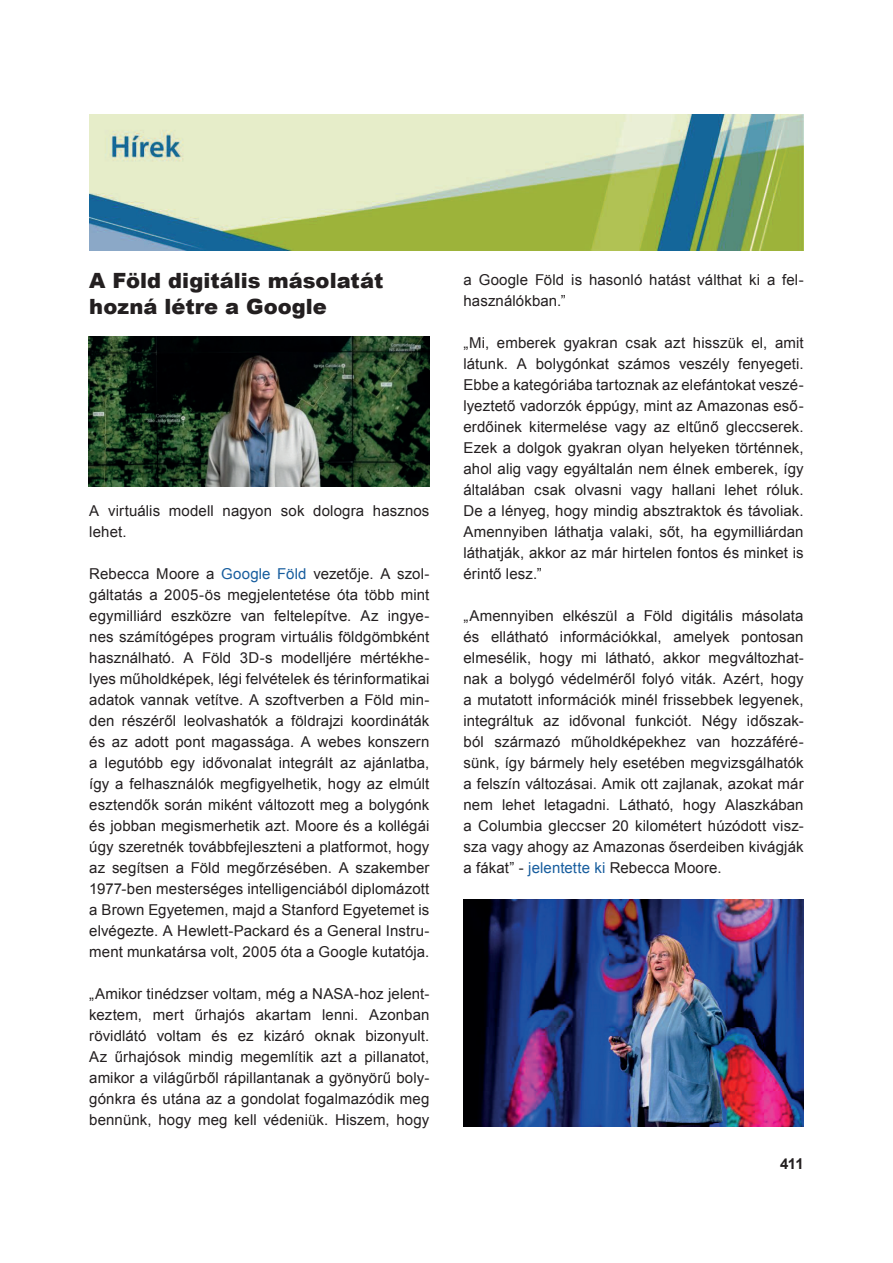
<style>
.page{position:relative;width:893px;height:1263px;background:#fff}
.page>*{position:absolute;margin:0;border:0;box-sizing:border-box;transform-origin:0 0}
.t1{font:900 21px/25.2px "Arial";color:#231f20}
.t2{font:15px/21px "Arial";letter-spacing:.01em;color:#231f20;text-align:justify}
.t3{font:700 15px "Arial";color:#231f20}
.s1{color:#175d9e}
</style>
<div class="page">
<img style="left:89px;top:115px;width:715px;height:136px">
<img style="left:89px;top:336px;width:340px;height:151px">
<img style="left:463px;top:900px;width:341px;height:227px">
<h1 class="t1" style="left:89px;top:268px;width:296px">A Föld digitális másolatát hozná létre a Google</h1>
<p class="t2" style="left:89px;top:500px;width:342px">A virtuális modell nagyon sok dologra hasznos lehet.</p>
<p class="t2" style="left:89px;top:563px;width:342px">Rebecca Moore a <span class="s1">Google Föld</span> vezetője. A szol&shy;gáltatás a 2005-ös megjelentetése óta több mint egymilliárd eszközre van feltelepítve. Az ingye&shy;nes számítógépes program virtuális földgömbként használható. A Föld 3D-s modelljére mértékhe&shy;lyes műholdképek, légi felvételek és térinformatikai adatok vannak vetítve. A szoftverben a Föld min&shy;den részéről leolvashatók a földrajzi koordináták és az adott pont magassága. A webes konszern a legutóbb egy idővonalat integrált az ajánlatba, így a felhasználók megfigyelhetik, hogy az elmúlt esztendők során miként változott meg a bolygónk és jobban megismerhetik azt. Moore és a kollégái úgy szeretnék továbbfejleszteni a platformot, hogy az segítsen a Föld megőrzésében. A szakember 1977-ben mesterséges intelligenciából diplomázott a Brown Egyetemen, majd a Stanford Egyetemet is elvégezte. A Hewlett-Packard és a General Instru&shy;ment munkatársa volt, 2005 óta a Google kutatója.</p>
<p class="t2" style="left:89px;top:983px;width:342px">„Amikor tinédzser voltam, még a NASA-hoz jelent&shy;keztem, mert űrhajós akartam lenni. Azonban rövidlátó voltam és ez kizáró oknak bizonyult.<br>Az űrhajósok mindig megemlítik azt a pillanatot, amikor a világűrből rápillantanak a gyönyörű boly&shy;gónkra és utána az a gondolat fogalmazódik meg bennünk, hogy meg kell védeniük. Hiszem, hogy</p>
<p class="t2" style="left:463px;top:269px;width:342px">a Google Föld is hasonló hatást válthat ki a fel&shy;használókban.”</p>
<p class="t2" style="left:463px;top:332px;width:342px">„Mi, emberek gyakran csak azt hisszük el, amit látunk. A bolygónkat számos veszély fenyegeti.<br>Ebbe a kategóriába tartoznak az elefántokat veszé&shy;lyeztető vadorzók éppúgy, mint az Amazonas eső&shy;erdőinek kitermelése vagy az eltűnő gleccserek.<br>Ezek a dolgok gyakran olyan helyeken történnek, ahol alig vagy egyáltalán nem élnek emberek, így általában csak olvasni vagy hallani lehet róluk.<br>De a lényeg, hogy mindig absztraktok és távoliak.<br>Amennyiben láthatja valaki, sőt, ha egymilliárdan láthatják, akkor az már hirtelen fontos és minket is érintő lesz.”</p>
<p class="t2" style="left:463px;top:605px;width:342px">„Amennyiben elkészül a Föld digitális másolata és ellátható információkkal, amelyek pontosan elmesélik, hogy mi látható, akkor megváltozhat&shy;nak a bolygó védelméről folyó viták. Azért, hogy a mutatott információk minél frissebbek legyenek, integráltuk az idővonal funkciót. Négy időszak&shy;ból származó műholdképekhez van hozzáféré&shy;sünk, így bármely hely esetében megvizsgálhatók a felszín változásai. Amik ott zajlanak, azokat már nem lehet letagadni. Látható, hogy Alaszkában a Columbia gleccser 20 kilométert húzódott vis - sza vagy ahogy az Amazonas őserdeiben kivágják a fákat” - <span class="s1">jelentette ki</span> Rebecca Moore.</p>
<p class="t3" style="left:780px;top:1153px;width:25px">411</p>
</div>
